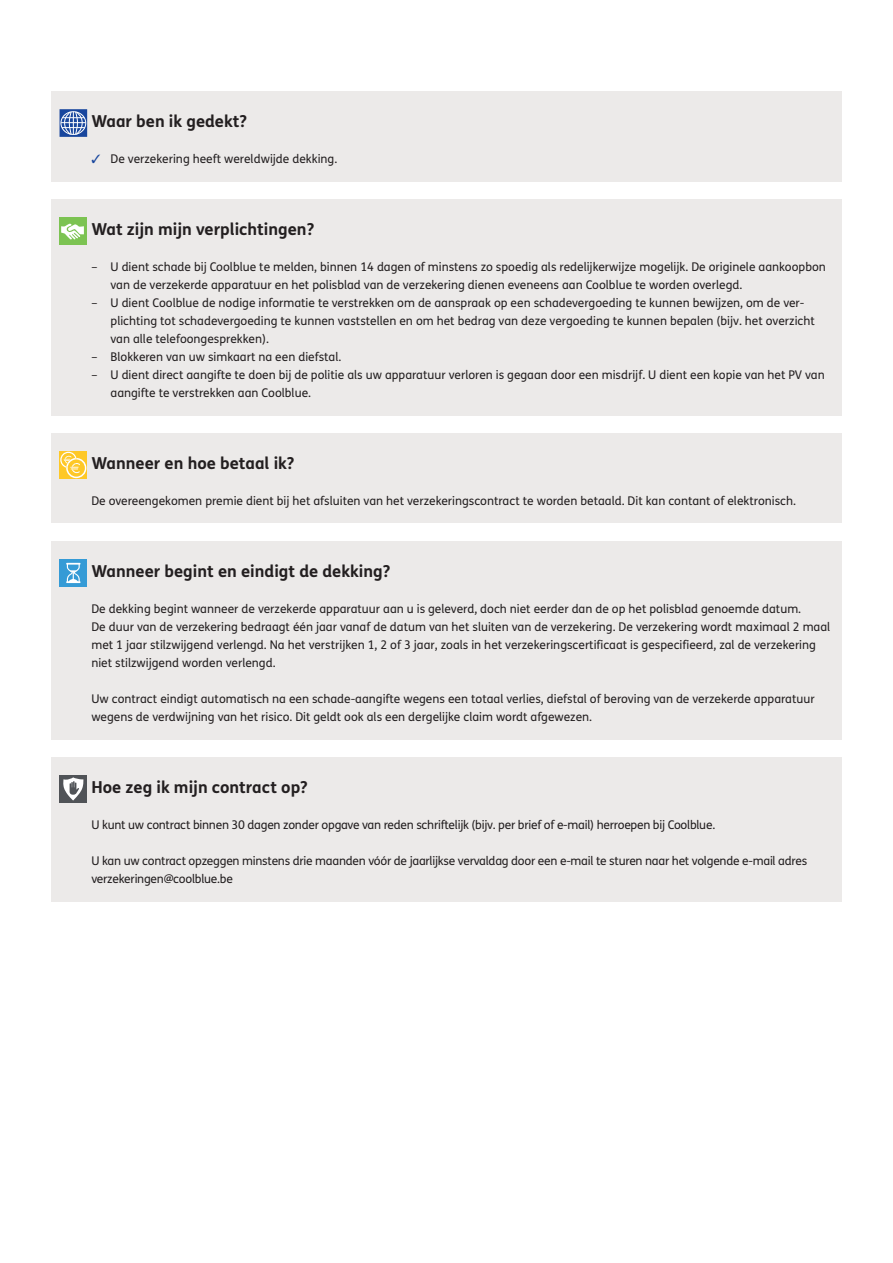
<style>
.page{position:relative;width:893px;height:1263px;background:#fff}
.page>*{position:absolute;margin:0;border:0;box-sizing:border-box;transform-origin:0 0}
.t1{font:700 16.5px "FS Me";color:#231f20}
.t2{font:12px/18px "FS Me";color:#231f20}
.t3{font:12px/18px "FS Me";letter-spacing:-.02em;color:#231f20}
.s1{color:#18469d}
</style>
<div class="page">
<div style="left:51px;top:91px;width:791px;height:91px;background:#eceae9"></div>
<svg style="left:60px;top:109px;width:27px;height:28px"></svg>
<div style="left:51px;top:199px;width:791px;height:216px;background:#eceae9"></div>
<div style="left:60px;top:217px;width:27px;height:28px;background:#7cc352"></div>
<svg style="left:61px;top:223px;width:23px;height:17px"></svg>
<div style="left:51px;top:433px;width:791px;height:90px;background:#eceae9"></div>
<svg style="left:60px;top:451px;width:27px;height:28px"></svg>
<svg style="left:60px;top:452px;width:26px;height:26px"></svg>
<div style="left:51px;top:541px;width:791px;height:198px;background:#eceae9"></div>
<div style="left:60px;top:559px;width:27px;height:28px;background:#359bd6"></div>
<svg style="left:66px;top:563px;width:14px;height:20px"></svg>
<div style="left:51px;top:757px;width:791px;height:144px;background:#eceae9"></div>
<div style="left:60px;top:775px;width:27px;height:28px;background:#505357"></div>
<svg style="left:63px;top:777px;width:21px;height:23px"></svg>
<h1 class="t1" style="left:91px;top:109px;width:157px">Waar ben ik gedekt?</h1>
<p class="t2" style="left:91px;top:150px;width:247px"><span class="s1">✓</span> De verzekering heeft wereldwijde dekking.</p>
<h1 class="t1" style="left:91px;top:217px;width:224px">Wat zijn mijn verplichtingen?</h1>
<p class="t2" style="left:111px;top:258px;width:717px;text-indent:-19px">– -U dient schade bij Coolblue te melden, binnen 14 dagen of minstens zo spoedig als redelijkerwijze mogelijk. De originele aankoopbon van de verzekerde apparatuur en het polisblad van de verzekering dienen eveneens aan Coolblue te worden overlegd.</p>
<p class="t2" style="left:111px;top:294px;width:706px;text-indent:-19px">– -U dient Coolblue de nodige informatie te verstrekken om de aanspraak op een schadevergoeding te kunnen bewijzen, om de ver&shy;plichting tot schadevergoeding te kunnen vaststellen en om het bedrag van deze vergoeding te kunnen bepalen (bijv. het overzicht van alle telefoongesprekken).</p>
<p class="t2" style="left:91px;top:348px;width:251px">– -Blokkeren van uw simkaart na een diefstal.</p>
<p class="t2" style="left:111px;top:366px;width:716px;text-indent:-19px">– -U dient direct aangifte te doen bij de politie als uw apparatuur verloren is gegaan door een misdrijf. U dient een kopie van het PV van aangifte te verstrekken aan Coolblue.</p>
<h1 class="t1" style="left:91px;top:451px;width:205px">Wanneer en hoe betaal ik?</h1>
<p class="t2" style="left:91px;top:492px;width:706px">De overeengekomen premie dient bij het afsluiten van het verzekeringscontract te worden betaald. Dit kan contant of elektronisch.</p>
<h1 class="t1" style="left:91px;top:559px;width:300px">Wanneer begint en eindigt de dekking?</h1>
<p class="t2" style="left:91px;top:600px;width:740px">De dekking begint wanneer de verzekerde apparatuur aan u is geleverd, doch niet eerder dan de op het polisblad genoemde datum.<br>De duur van de verzekering bedraagt één jaar vanaf de datum van het sluiten van de verzekering. De verzekering wordt maximaal 2 maal met 1 jaar stilzwijgend verlengd. Na het verstrijken 1, 2 of 3 jaar, zoals in het verzekeringscertificaat is gespecifieerd, zal de verzekering niet stilzwijgend worden verlengd.</p>
<p class="t2" style="left:91px;top:690px;width:725px">Uw contract eindigt automatisch na een schade-aangifte wegens een totaal verlies, diefstal of beroving van de verzekerde apparatuur wegens de verdwijning van het risico. Dit geldt ook als een dergelijke claim wordt afgewezen.</p>
<h1 class="t1" style="left:91px;top:775px;width:218px">Hoe zeg ik mijn contract op?</h1>
<p class="t3" style="left:91px;top:816px;width:625px">U kunt uw contract binnen 30 dagen zonder opgave van reden schriftelijk (bijv. per brief of e-mail) herroepen bij Coolblue.</p>
<p class="t3" style="left:91px;top:852px;width:717px">U kan uw contract opzeggen minstens drie maanden vóór de jaarlijkse vervaldag door een e-mail te sturen naar het volgende e-mail adres verzekeringen@coolblue.be</p>
</div>
